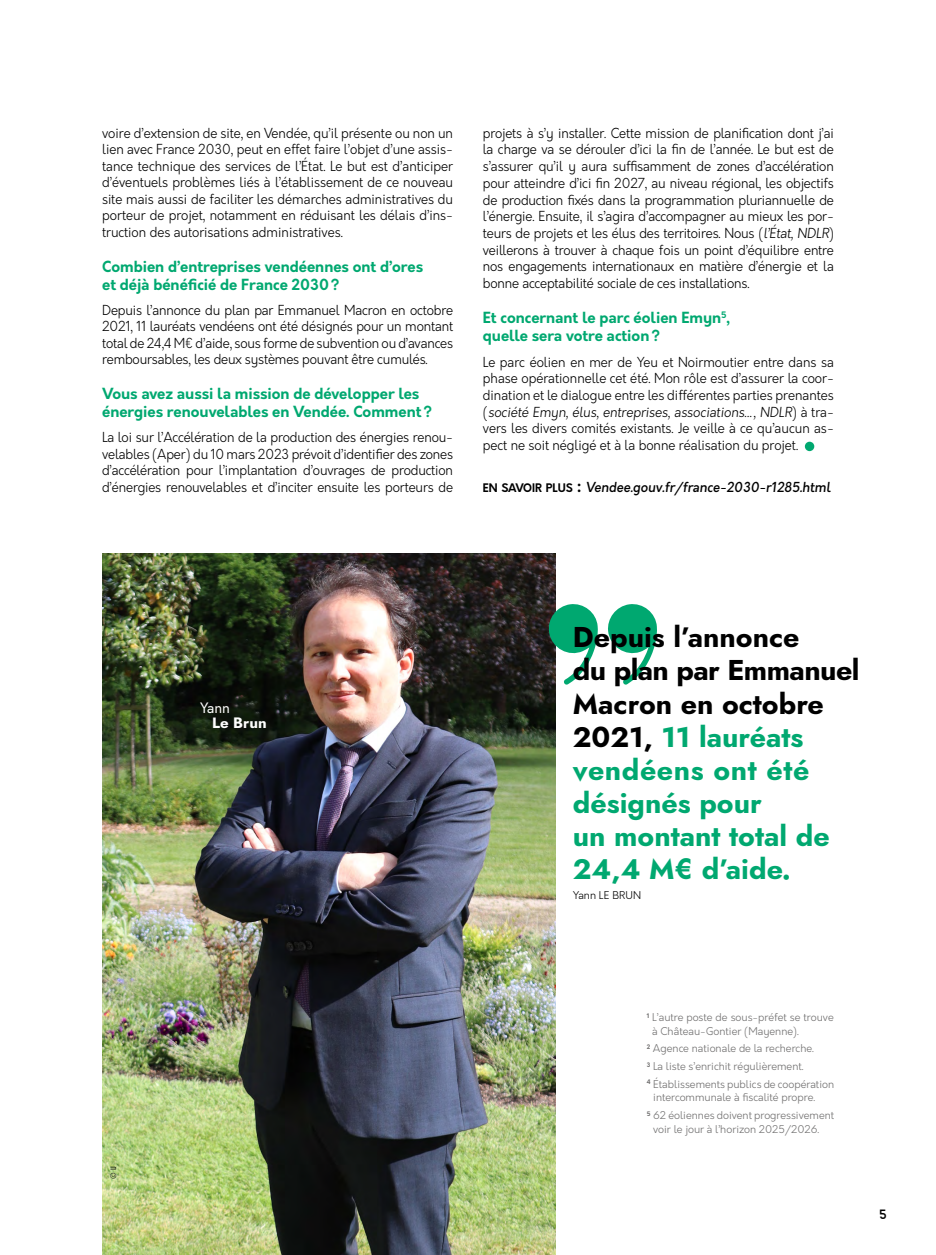
<style>
.page{position:relative;width:936px;height:1255px;background:#fff}
.page>*{position:absolute;margin:0;border:0;box-sizing:border-box;transform-origin:0 0}
.t1{font:700 28.5px/33px "Jost";color:#00a870}
.t2{font:700 15px/18px "Orkney";color:#00a870}
.t3{font:700 15px "Jost";color:#fff}
.t4{font:15px "Jost";color:#fff}
.t5{font:300 13.5px/16.6px "Orkney";letter-spacing:-.01em;color:#000;text-align:justify;scale:.95 1}
.t6{font:500 13.5px "Orkney";color:#000;scale:.95 1}
.t7{font:800 13.5px "Anodina";color:#000}
.t8{font:300 10.5px/17.7px "Orkney";color:#706f6f}
.t9{font:300 10.5px "Orkney";letter-spacing:.01em;color:#000}
.t10{font:7.5px "Orkney";color:#000}
.s1{font-weight:700;font-size:11.55px}
.s2{font-weight:700;font-size:16.5px}
.s3{color:#000}
</style>
<div class="page">
<img style="left:102px;top:553px;width:453px;height:701px">
<svg style="left:608px;top:604px;width:49px;height:81px"></svg>
<svg style="left:547px;top:602px;width:51px;height:83px"></svg>
<svg style="left:804px;top:441px;width:10px;height:10px"></svg>
<p class="t5" style="left:102px;top:125px;width:371px">voire d’extension de site, en Vendée, qu’il présente ou non un lien avec France 2030, peut en effet faire l’objet d’une assis&shy;tance technique des services de l’État. Le but est d’anticiper d’éventuels problèmes liés à l’établissement de ce nouveau site mais aussi de faciliter les démarches administratives du porteur de projet, notamment en réduisant les délais d’ins&shy;truction des autorisations administratives.</p>
<p class="t2" style="left:102px;top:258px;width:322px">Combien d’entreprises vendéennes ont d’ores et déjà bénéficié de France 2030?</p>
<p class="t5" style="left:102px;top:302px;width:371px">Depuis l’annonce du plan par Emmanuel Macron en octobre 2021, 11 lauréats vendéens ont été désignés pour un montant total de 24,4 M€ d’aide, sous forme de subvention ou d’avances remboursables, les deux systèmes pouvant être cumulés.</p>
<p class="t2" style="left:102px;top:385px;width:331px">Vous avez aussi la mission de développer les énergies renouvelables en Vendée. Comment?</p>
<p class="t5" style="left:102px;top:429px;width:371px">La loi sur l’Accélération de la production des énergies renou&shy;velables (Aper) du 10 mars 2023 prévoit d’identifier des zones d’accélération pour l’implantation d’ouvrages de production d’énergies renouvelables et d’inciter ensuite les porteurs de</p>
<p class="t5" style="left:483px;top:125px;width:371px">projets à s’y installer. Cette mission de planification dont j’ai la charge va se dérouler d’ici la fin de l’année. Le but est de s’assurer qu’il y aura suffisamment de zones d’accélération pour atteindre d’ici fin 2027, au niveau régional, les objectifs de production fixés dans la programmation pluriannuelle de l’énergie. Ensuite, il s’agira d’accompagner au mieux les por&shy;teurs de projets et les élus des territoires. Nous (l’État, NDLR) veillerons à trouver à chaque fois un point d’équilibre entre nos engagements internationaux en matière d’énergie et la bonne acceptabilité sociale de ces installations.</p>
<p class="t2" style="left:483px;top:309px;width:249px">Et concernant le parc éolien Emyn<sup>5</sup>, quelle sera votre action?</p>
<p class="t5" style="left:483px;top:353px;width:371px">Le parc éolien en mer de Yeu et Noirmoutier entre dans sa phase opérationnelle cet été. Mon rôle est d’assurer la coor&shy;dination et le dialogue entre les différentes parties prenantes ( société Emyn, élus, entreprises, associations…, NDLR) à t ra - vers les divers comités existants. Je veille à ce qu’aucun as&shy;pect ne soit négligé et à la bonne réalisation du projet.</p>
<p class="t6" style="left:483px;top:478px;width:370px"><span class="s1">E N SAVO I R P L U S</span> <span class="s2">:</span> Vendee.gouv.fr/france-2030-r1285.html</p>
<p class="t4" style="left:200px;top:697px;width:31px">Yann</p>
<p class="t3" style="left:212px;top:712px;width:56px">Le Brun</p>
<p class="t10" style="left:109px;top:1178px;width:15px;rotate:-90deg">© IJ</p>
<h1 class="t1" style="left:573px;top:621px;width:288px"><span class="s3">Depuis l’annonce<br>du plan par Emmanuel<br>Macron en octobre<br>2021,</span> 11 lauréats vendéens ont été désignés pour<br>un montant total de<br>24,4 M€ d’aide.</h1>
<p class="t9" style="left:573px;top:888px;width:70px">Yann LE BRUN</p>
<p class="t8" style="left:652px;top:1010px;width:183px;line-height:13.5px;text-indent:-5px"><sup>1</sup> L’autre poste de sous-préfet se trouve à Château-Gontier (Mayenne).</p>
<p class="t8" style="left:646px;top:1039px;width:189px"><sup>2</sup> Agence nationale de la recherche.<br><sup>3</sup> La liste s’enrichit régulièrement.<br><sup>4</sup> Établissements publics de coopération</p>
<p class="t8" style="left:646px;top:1088px;width:189px;text-indent:7px">intercommunale à fiscalité propre.<br><sup>5</sup> 62 éoliennes doivent progressivement</p>
<p class="t8" style="left:653px;top:1120px;width:168px">voir le jour à l’horizon 2025/2026.</p>
<p class="t7" style="left:879px;top:1204px;width:9px">5</p>
</div>
